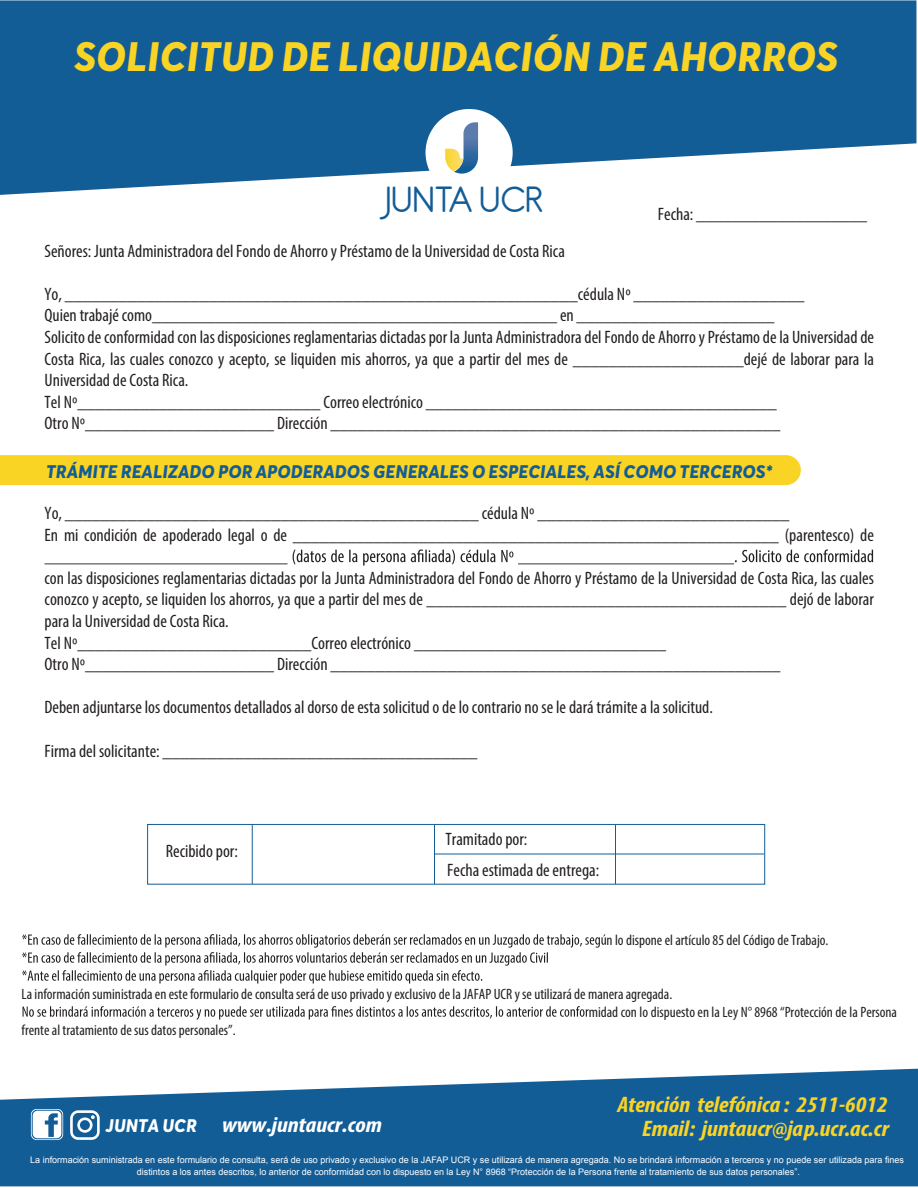
<style>
.page{position:relative;width:918px;height:1188px;background:#fff}
.page>*{position:absolute;margin:0;border:0;box-sizing:border-box;transform-origin:0 0}
.t1{font:800 40.5px "Averta Demo PE";color:#f9d425}
.t2{font:39.75px "Antipasto";color:#135d97}
.t3{font:italic 700 condensed 22.5px/24px "Myriad Pro";color:#f9d425;text-align:right;scale:1.1 1}
.t4{font:italic 700 condensed 21.6px "Myriad Pro";color:#fff;scale:1.14 1}
.t5{font:condensed 18px/21.6px "Myriad Pro";color:#231f20}
.t6{font:800 18px "Averta Demo PE";color:#135d97}
.t7{font:condensed 15px "Myriad Pro";color:#231f20}
.t8{font:9px/12px "Arial";color:#fff;text-align:center}
.s1{font-family:"Averta Demo PE";font-weight:800;font-style:normal;font-stretch:normal;font-size:18px}
</style>
<div class="page">
<div style="left:0;top:455px;width:801px;height:30px;background:#f9d425"></div>
<div style="left:147px;top:824px;width:618px;height:61px;border:1px solid #135d97"></div>
<hr style="left:435px;top:854px;width:329px;height:1px;background:#135d97">
<hr style="left:252px;top:825px;width:1px;height:59px;background:#135d97">
<hr style="left:615px;top:825px;width:1px;height:59px;background:#135d97">
<hr style="left:434px;top:825px;width:1px;height:59px;background:#135d97">
<svg style="left:0;top:0;width:916px;height:195px;fill:#135d97"></svg>
<div style="left:426px;top:109px;width:87px;height:87px;background:#fff;border-radius:50%"></div>
<svg style="left:445px;top:122px;width:33px;height:52px"></svg>
<svg style="left:0;top:1069px;width:918px;height:117px;fill:#135d97"></svg>
<svg style="left:70px;top:1110px;width:30px;height:30px"></svg>
<svg style="left:31px;top:1109px;width:32px;height:31px"></svg>
<svg style="left:45px;top:550px;width:828px;height:16px"></svg>
<svg style="left:22px;top:934px;width:584px;height:50px"></svg>
<svg style="left:23px;top:1006px;width:566px;height:14px"></svg>
<h1 class="t1" style="left:74px;top:32px;width:766px">SOLICITUD DE LIQUIDACIÓN DE AHORROS</h1>
<h2 class="t2" style="left:385px;top:166px;width:159px">JUNTA UCR</h2>
<p class="t5" style="left:658px;top:203px;width:211px">Fecha: ___________________</p>
<p class="t5" style="left:45px;top:240px;width:522px">Señores: Junta Administradora del Fondo de Ahorro y Préstamo de la Universidad de Costa Rica</p>
<p class="t5" style="left:45px;top:283px;width:831px">Yo, _________________________________________________________cédula Nº ___________________<br>Quien trabajé como_____________________________________________ en ______________________<br>Solicito de conformidad con las disposiciones reglamentarias dictadas por la Junta Administradora del Fondo de Ahorro y Préstamo de la Universidad de Costa Rica, las cuales conozco y acepto, se liquiden mis ahorros, ya que a partir del mes de ___________________dejé de laborar para la Universidad de Costa Rica.<br>Tel Nº___________________________ Correo electrónico _______________________________________<br>Otro Nº_____________________ Dirección __________________________________________________</p>
<p class="t6" style="left:46px;top:460px;width:728px">TRÁMITE REALIZADO POR APODERADOS GENERALES O ESPECIALES, ASÍ COMO TERCEROS*</p>
<p class="t5" style="left:45px;top:502px;width:831px">Yo, ______________________________________________ cédula Nº ____________________________<br>En mi condición de apoderado legal o de ______________________________________________________ (parentesco) de</p>
<p class="t5" style="left:45px;top:567px;width:831px">con las disposiciones reglamentarias dictadas por la Junta Administradora del Fondo de Ahorro y Préstamo de la Universidad de Costa Rica, las cuales conozco y acepto, se liquiden los ahorros, ya que a partir del mes de ________________________________________ dejó de laborar para la Universidad de Costa Rica.<br>Tel Nº__________________________Correo electrónico ____________________________<br>Otro Nº_____________________ Dirección __________________________________________________</p>
<p class="t5" style="left:45px;top:696px;width:670px">Deben adjuntarse los documentos detallados al dorso de esta solicitud o de lo contrario no se le dará trámite a la solicitud.</p>
<p class="t5" style="left:45px;top:740px;width:434px">Firma del solicitante: ___________________________________</p>
<p class="t5" style="left:166px;top:840px;width:74px">Recibido por:</p>
<p class="t5" style="left:446px;top:823px;width:155px;line-height:31px">Tramitado por:<br>Fecha estimada de entrega:</p>
<p class="t7" style="left:607px;top:931px;width:223px">n lo dispone el artículo 85 del Código de Trabajo.</p>
<p class="t7" style="left:22px;top:985px;width:652px">La información suministrada en este formulario de consulta será de uso privado y exclusivo de la JAFAP UCR y se utilizará de manera agregada.</p>
<p class="t7" style="left:589px;top:1003px;width:310px">midad con lo dispuesto en la Ley N° 8968 “Protección de la Persona</p>
<p class="t7" style="left:22px;top:1021px;width:216px">frente al tratamiento de sus datos personales”.</p>
<p class="t4" style="left:106px;top:1111px;width:244px"><span class="s1">JUNTA UCR</span> www.juntaucr.com</p>
<p class="t3" style="left:617px;top:1092px;width:248px">Atención telefónica : 2511-6012<br>Email: juntaucr@jap.ucr.ac.cr</p>
<p class="t8" style="left:30px;top:1154px;width:875px">La información suministrada en este formulario de consulta, será de uso privado y exclusivo de la JAFAP UCR y se utilizará de manera agregada. No se brindará información a terceros y no puede ser utilizada para fines distintos a los antes descritos, lo anterior de conformidad con lo dispuesto en la Ley N° 8968 “Protección de la Persona frente al tratamiento de sus datos personales”.</p>
</div>
